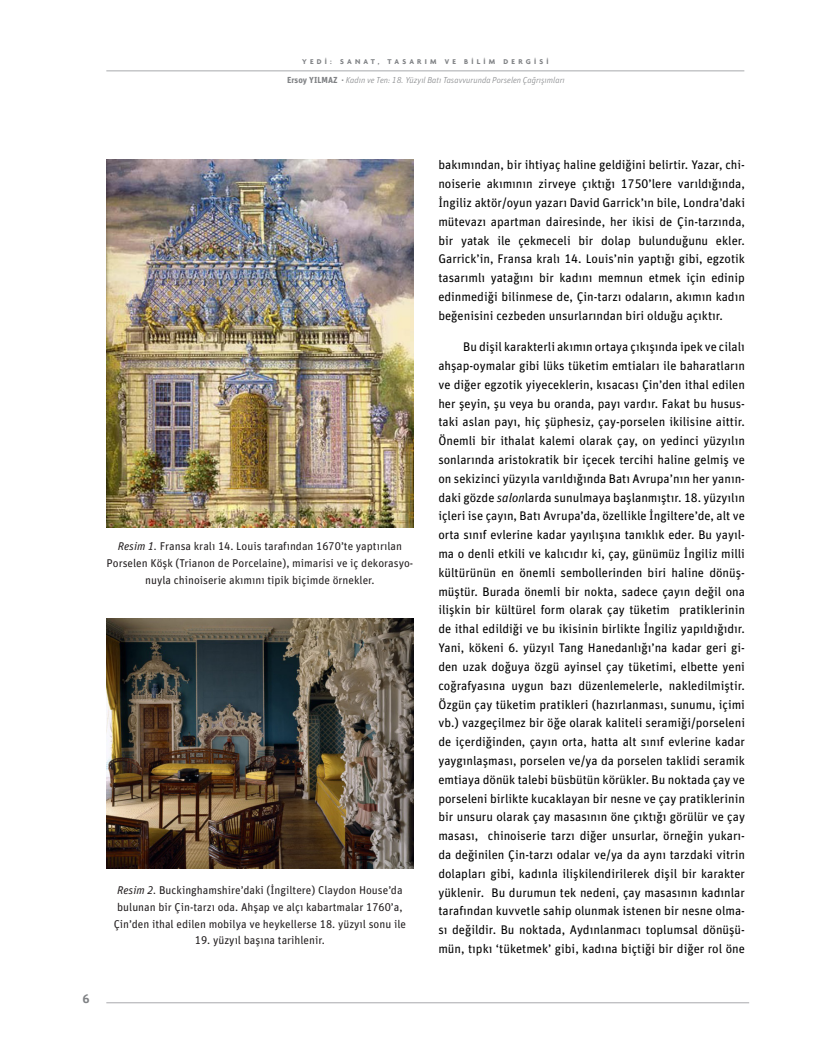
<style>
.page{position:relative;width:833px;height:1063px;background:#fff}
.page>*{position:absolute;margin:0;border:0;box-sizing:border-box;transform-origin:0 0}
.t1{font:12.5px/18.9px "FF Unit Pro";color:#000;text-align:justify}
.t2{font:700 12.5px "Sarre";color:#808285}
.t3{font:11.25px/16.9px "FF Unit Pro";color:#231f20;text-align:center}
.t4{font:italic 300 8.75px "FF Unit Pro";color:#808285}
.t5{font:700 7.5px "Agenda";letter-spacing:.43em;color:#808285}
.s1{font-weight:700;font-style:normal}
.s2{font-style:italic}
</style>
<div class="page">
<hr style="left:106px;top:71px;width:638px;height:1px;background:#a8a9ad">
<hr style="left:106px;top:1003px;width:643px;height:1px;background:#a8a9ad">
<img style="left:106px;top:159px;width:307px;height:368px">
<img style="left:106px;top:619px;width:307px;height:249px">
<p class="t5" style="left:302px;top:57px;width:248px">YEDİ: SANAT, TASARIM VE BİLİM DERGİSİ</p>
<p class="t4" style="left:287px;top:75px;width:279px"><span class="s1">Ersoy YILMAZ ·</span> Kadın ve Ten: 18. Yüzyıl Batı Tasavvurunda Porselen Çağrışımları</p>
<p class="t3" style="left:107px;top:537px;width:308px"><span class="s2">Resim 1.</span> Fransa kralı 14. Louis tarafından 1670’te yaptırılan<br>Porselen Köşk (Trianon de Porcelaine), mimarisi ve iç dekorasyo&shy;nuyla chinoiserie akımını tipik biçimde örnekler.</p>
<p class="t2" style="left:82px;top:991px;width:9px">6</p>
<p class="t3" style="left:114px;top:881px;width:294px"><span class="s2">Resim 2.</span> Buckinghamshire’daki (İngiltere) Claydon House’da bulunan bir Çin-tarzı oda. Ahşap ve alçı kabartmalar 1760’a,<br>Çin’den ithal edilen mobilya ve heykellerse 18. yüzyıl sonu ile</p>
<p class="t3" style="left:195px;top:932px;width:131px">19. yüzyıl başına tarihlenir.</p>
<p class="t1" style="left:438px;top:155px;width:308px">bakımından, bir ihtiyaç haline geldiğini belirtir. Yazar, chi&shy;noiserie akımının zirveye çıktığı 1750’lere varıldığında, İngiliz aktör/oyun yazarı David Garrick’ın bile, Londra’daki mütevazı apartman dairesinde, her ikisi de Çin-tarzında, bir yatak ile çekmeceli bir dolap bulunduğunu ekler.<br>Garrick’in, Fransa kralı 14. Louis’nin yaptığı gibi, egzotik tasarımlı yatağını bir kadını memnun etmek için edinip edinmediği bilinmese de, Çin-tarzı odaların, akımın kadın beğenisini cezbeden unsurlarından biri olduğu açıktır.</p>
<p class="t1" style="left:438px;top:337px;width:308px;text-indent:25px">Bu dişil karakterli akımın ortaya çıkışında ipek ve cilalı ahşap-oymalar gibi lüks tüketim emtiaları ile baharatların ve diğer egzotik yiyeceklerin, kısacası Çin’den ithal edilen her şeyin, şu veya bu oranda, payı vardır. Fakat bu husus&shy;taki aslan payı, hiç şüphesiz, çay-porselen ikilisine aittir.<br>Önemli bir ithalat kalemi olarak çay, on yedinci yüzyılın sonlarında aristokratik bir içecek tercihi haline gelmiş ve on sekizinci yüzyıla varıldığında Batı Avrupa’nın her yanın&shy;daki gözde <span class="s2">salon</span>larda sunulmaya başlanmıştır. 18. yüzyılın içleri ise çayın, Batı Avrupa’da, özellikle İngiltere’de, alt ve orta sınıf evlerine kadar yayılışına tanıklık eder. Bu yayıl&shy;ma o denli etkili ve kalıcıdır ki, çay, günümüz İngiliz milli kültürünün en önemli sembollerinden biri haline dönüş&shy;müştür. Burada önemli bir nokta, sadece çayın değil ona ilişkin bir kültürel form olarak çay tüketim pratiklerinin de ithal edildiği ve bu ikisinin birlikte İngiliz yapıldığıdır.<br>Yani, kökeni 6. yüzyıl Tang Hanedanlığı’na kadar geri gi&shy;den uzak doğuya özgü ayinsel çay tüketimi, elbette yeni coğrafyasına uygun bazı düzenlemelerle, nakledilmiştir.<br>Özgün çay tüketim pratikleri (hazırlanması, sunumu, içimi vb.) vazgeçilmez bir öğe olarak kaliteli seramiği/porseleni de içerdiğinden, çayın orta, hatta alt sınıf evlerine kadar yaygınlaşması, porselen ve/ya da porselen taklidi seramik emtiaya dönük talebi büsbütün körükler. Bu noktada çay ve porseleni birlikte kucaklayan bir nesne ve çay pratiklerinin bir unsuru olarak çay masasının öne çıktığı görülür ve çay masası, chinoiserie tarzı diğer unsurlar, örneğin yukarı&shy;da değinilen Çin-tarzı odalar ve/ya da aynı tarzdaki vitrin dolapları gibi, kadınla ilişkilendirilerek dişil bir karakter yüklenir. Bu durumun tek nedeni, çay masasının kadınlar tarafından kuvvetle sahip olunmak istenen bir nesne olma&shy;sı değildir. Bu noktada, Aydınlanmacı toplumsal dönüşü&shy;mün, tıpkı ‘tüketmek’ gibi, kadına biçtiği bir diğer rol öne</p>
</div>
